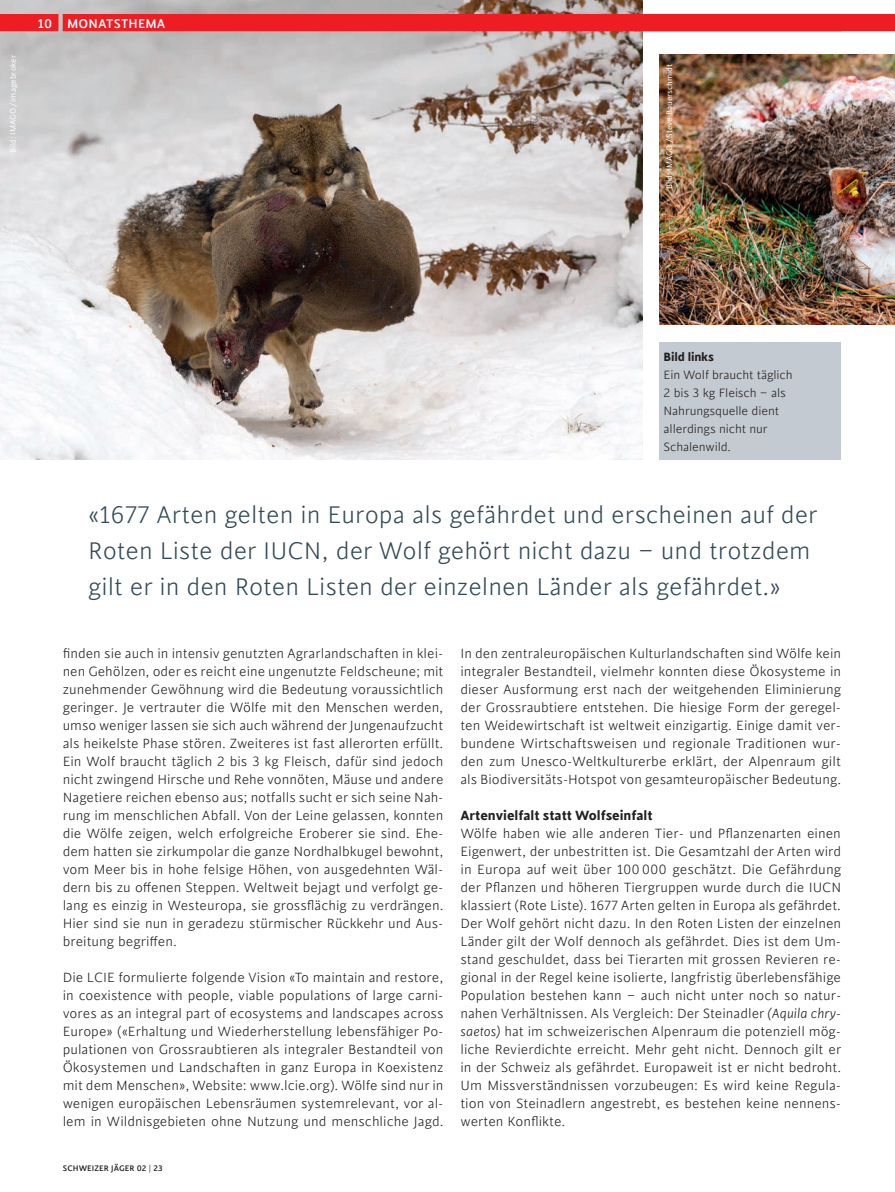
<style>
.page{position:relative;width:895px;height:1192px;background:#fff}
.page>*{position:absolute;margin:0;border:0;box-sizing:border-box;transform-origin:0 0}
.t1{font:300 27px/36px "Cinta";color:#344a57}
.t2{font:300 15px/18px "Cinta";color:#231f20;text-align:justify}
.t3{font:700 15px "Cinta";color:#231f20}
.t4{font:500 14.25px "Cinta";letter-spacing:.015em;color:#fff}
.t5{font:300 13.5px/18px "Cinta";letter-spacing:-.01em;color:#231f20}
.t6{font:700 13.5px "Cinta";letter-spacing:-.01em;color:#231f20}
.t7{font:9px "Cinta";color:#fff}
.t8{font:500 9px "Cinta";letter-spacing:.01em;color:#231f20}
.s1{font-weight:300}
.s2{font-style:italic}
</style>
<div class="page">
<img style="left:0;top:0;width:642px;height:460px">
<img style="left:659px;top:55px;width:236px;height:270px">
<div style="left:659px;top:343px;width:182px;height:117px;background:#c4cad1"></div>
<div style="left:0;top:14px;width:58px;height:17px;background:#ee1d23"></div>
<div style="left:63px;top:14px;width:832px;height:17px;background:#ee1d23"></div>
<p class="t4" style="left:38px;top:16px;width:16px">10</p>
<p class="t4" style="left:67px;top:16px;width:100px">MONATSTHEMA</p>
<p class="t7" style="left:10px;top:153px;width:100px;rotate:-90deg">Bild: IMAGO / imagebroker</p>
<p class="t7" style="left:666px;top:189px;width:127px;rotate:-90deg">Bild: IMAGO / Steve Bauerschmidt</p>
<p class="t6" style="left:663px;top:351px;width:52px">Bild links</p>
<p class="t5" style="left:663px;top:366px;width:131px">Ein Wolf braucht täglich<br>2 bis 3 kg Fleisch – als<br>Nahrungsquelle dient allerdings nicht nur<br>Schalenwild.</p>
<h1 class="t1" style="left:88px;top:497px;width:731px">«1677 Arten gelten in Europa als gefährdet und erscheinen auf der<br>Roten Liste der IUCN, der Wolf gehört nicht dazu – und trotzdem gilt er in den Roten Listen der einzelnen Länder als gefährdet.»</h1>
<p class="t2" style="left:63px;top:644px;width:382px">finden sie auch in intensiv genutzten Agrarlandschaften in klei&shy;nen Gehölzen, oder es reicht eine ungenutzte Feldscheune; mit zunehmender Gewöhnung wird die Bedeutung voraussichtlich geringer. Je vertrauter die Wölfe mit den Menschen werden, umso weniger lassen sie sich auch während der Jungenaufzucht als heikelste Phase stören. Zweiteres ist fast allerorten erfüllt.<br>Ein Wolf braucht täglich 2 bis 3 kg Fleisch, dafür sind jedoch nicht zwingend Hirsche und Rehe vonnöten, Mäuse und andere Nagetiere reichen ebenso aus; notfalls sucht er sich seine Nah&shy;rung im menschlichen Abfall. Von der Leine gelassen, konnten die Wölfe zeigen, welch erfolgreiche Eroberer sie sind. Ehe&shy;dem hatten sie zirkumpolar die ganze Nordhalbkugel bewohnt, vom Meer bis in hohe felsige Höhen, von ausgedehnten Wäl&shy;dern bis zu o enen Steppen. Weltweit bejagt und verfolgt ge&shy;lang es einzig in Westeuropa, sie grossflächig zu verdrängen.<br>Hier sind sie nun in geradezu stürmischer Rückkehr und Aus&shy;breitung begri en.</p>
<p class="t2" style="left:63px;top:968px;width:382px">Die LCIE formulierte folgende Vision «To maintain and restore, in coexistence with people, viable populations of large carni&shy;vores as an integral part of ecosystems and landscapes across Europe» («Erhaltung und Wiederherstellung lebensfähiger Po&shy;pulationen von Grossraubtieren als integraler Bestandteil von Ökosystemen und Landschaften in ganz Europa in Koexistenz mit dem Menschen», Website: www.lcie.org). Wölfe sind nur in wenigen europäischen Lebensräumen systemrelevant, vor al&shy;lem in Wildnisgebieten ohne Nutzung und menschliche Jagd.</p>
<p class="t8" style="left:63px;top:1163px;width:101px">SCHWEIZER JÄGER 02 <span class="s1">|</span> 23</p>
<p class="t2" style="left:460px;top:644px;width:382px">In den zentraleuropäischen Kulturlandschaften sind Wölfe kein integraler Bestandteil, vielmehr konnten diese Ökosysteme in dieser Ausformung erst nach der weitgehenden Eliminierung der Grossraubtiere entstehen. Die hiesige Form der geregel&shy;ten Weidewirtschaft ist weltweit einzigartig. Einige damit ver&shy;bundene Wirtschaftsweisen und regionale Traditionen wur&shy;den zum Unesco-Weltkulturerbe erklärt, der Alpenraum gilt als Biodiversi täts-Hotspot von gesamteuropäischer Bedeutung.</p>
<p class="t3" style="left:460px;top:809px;width:194px">Artenvielfalt statt Wolfseinfalt</p>
<p class="t2" style="left:460px;top:824px;width:382px">Wölfe haben wie alle anderen Tier- und Pflanzenarten einen Eigenwert, der unbestritten ist. Die Gesamtzahl der Arten wird in Europa auf weit über 100 000 geschätzt. Die Gefährdung der Pflanzen und höheren Tiergruppen wurde durch die IUCN klassiert (Rote Liste). 1677 Arten gelten in Europa als gefährdet.<br>Der Wolf gehört nicht dazu. In den Roten Listen der einzelnen Länder gilt der Wolf dennoch als gefährdet. Dies ist dem Um&shy;stand geschuldet, dass bei Tierarten mit grossen Revieren re&shy;gional in der Regel keine isolierte, langfristig überlebensfähige Population bestehen kann – auch nicht unter noch so natur&shy;nahen Verhältnissen. Als Vergleich: Der Steinadler <span class="s2">(Aquila chry&shy;saetos)</span> hat im schweizerischen Alpenraum die poten ziell mög&shy;liche Revierdichte erreicht. Mehr geht nicht. Dennoch gilt er in der Schweiz als gefährdet. Europaweit ist er nicht bedroht.<br>Um Missverständnissen vorzubeugen: Es wird keine Regula&shy;tion von Steinadlern angestrebt, es bestehen keine nennens&shy;werten Konflikte.</p>
</div>
